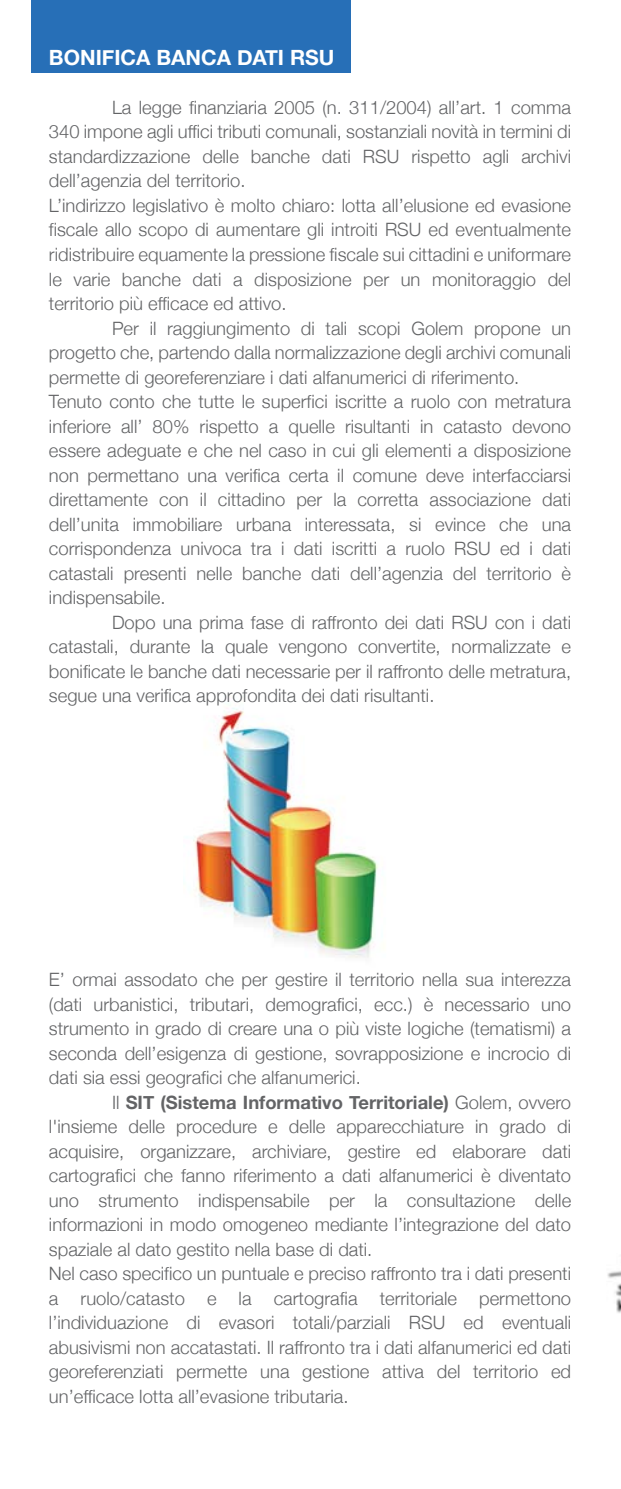
<style>
.page{position:relative;width:621px;height:1489px;background:#fff}
.page>*{position:absolute;margin:0;border:0;box-sizing:border-box;transform-origin:0 0}
.t1{font:700 21px "Helvetica Neue";color:#fff}
.t2{font:300 18.38px "Helvetica Neue";color:#636466}
.t3{font:700 18.38px "Helvetica Neue";color:#636466}
.s1{font-weight:300}
</style>
<div class="page">
<img style="left:193px;top:708px;width:186px;height:250px">
<img style="left:607px;top:1271px;width:13px;height:42px">
<div style="left:31px;top:0;width:319px;height:73px;background:#276fb7"></div>
<p class="t1" style="left:49px;top:44px;width:287px">BONIFICA BANCA DATI RSU</p>
<p class="t2" style="left:112px;top:96px;width:460px">La legge finanziaria 2005 (n. 311/2004) all’art. 1 comma</p>
<p class="t2" style="left:49px;top:121px;width:523px">340 impone agli uffici tributi comunali, sostanziali novità in termini di</p>
<p class="t2" style="left:49px;top:145px;width:523px">standardizzazione delle banche dati RSU rispetto agli archivi</p>
<p class="t2" style="left:49px;top:170px;width:198px">dell’agenzia del territorio.</p>
<p class="t2" style="left:49px;top:194px;width:523px">L’indirizzo legislativo è molto chiaro: lotta all’elusione ed evasione</p>
<p class="t2" style="left:49px;top:219px;width:523px">fiscale allo scopo di aumentare gli introiti RSU ed eventualmente</p>
<p class="t2" style="left:49px;top:243px;width:523px">ridistribuire equamente la pressione fiscale sui cittadini e uniformare</p>
<p class="t2" style="left:49px;top:268px;width:523px">le varie banche dati a disposizione per un monitoraggio del</p>
<p class="t2" style="left:49px;top:292px;width:239px">territorio più efficace ed attivo.</p>
<p class="t2" style="left:112px;top:317px;width:460px">Per il raggiungimento di tali scopi Golem propone un</p>
<p class="t2" style="left:49px;top:341px;width:523px">progetto che, partendo dalla normalizzazione degli archivi comunali</p>
<p class="t2" style="left:49px;top:366px;width:471px">permette di georeferenziare i dati alfanumerici di riferimento.</p>
<p class="t2" style="left:49px;top:390px;width:523px">Tenuto conto che tutte le superfici iscritte a ruolo con metratura</p>
<p class="t2" style="left:49px;top:415px;width:523px">inferiore all’ 80% rispetto a quelle risultanti in catasto devono</p>
<p class="t2" style="left:49px;top:439px;width:523px">essere adeguate e che nel caso in cui gli elementi a disposizione</p>
<p class="t2" style="left:49px;top:464px;width:523px">non permettano una verifica certa il comune deve interfacciarsi</p>
<p class="t2" style="left:49px;top:488px;width:523px">direttamente con il cittadino per la corretta associazione dati</p>
<p class="t2" style="left:49px;top:513px;width:523px">dell’unita immobiliare urbana interessata, si evince che una</p>
<p class="t2" style="left:49px;top:537px;width:523px">corrispondenza univoca tra i dati iscritti a ruolo RSU ed i dati</p>
<p class="t2" style="left:49px;top:562px;width:523px">catastali presenti nelle banche dati dell’agenzia del territorio è</p>
<p class="t2" style="left:49px;top:586px;width:118px">indispensabile.</p>
<p class="t2" style="left:112px;top:611px;width:460px">Dopo una prima fase di raffronto dei dati RSU con i dati</p>
<p class="t2" style="left:49px;top:635px;width:523px">catastali, durante la quale vengono convertite, normalizzate e</p>
<p class="t2" style="left:49px;top:660px;width:523px">bonificate le banche dati necessarie per il raffronto delle metratura,</p>
<p class="t2" style="left:49px;top:684px;width:386px">segue una verifica approfondita dei dati risultanti.</p>
<p class="t2" style="left:49px;top:968px;width:523px">E’ ormai assodato che per gestire il territorio nella sua interezza</p>
<p class="t2" style="left:49px;top:992px;width:523px">(dati urbanistici, tributari, demografici, ecc.) è necessario uno</p>
<p class="t2" style="left:49px;top:1017px;width:523px">strumento in grado di creare una o più viste logiche (tematismi) a</p>
<p class="t2" style="left:49px;top:1041px;width:523px">seconda dell’esigenza di gestione, sovrapposizione e incrocio di</p>
<p class="t2" style="left:49px;top:1066px;width:313px">dati sia essi geografici che alfanumerici.</p>
<p class="t3" style="left:112px;top:1090px;width:460px"><span class="s1">Il</span> SIT (Sistema Informativo Territoriale) <span class="s1">Golem, ovvero</span></p>
<p class="t2" style="left:49px;top:1115px;width:523px">l'insieme delle procedure e delle apparecchiature in grado di</p>
<p class="t2" style="left:49px;top:1139px;width:523px">acquisire, organizzare, archiviare, gestire ed elaborare dati</p>
<p class="t2" style="left:49px;top:1164px;width:523px">cartografici che fanno riferimento a dati alfanumerici è diventato</p>
<p class="t2" style="left:49px;top:1188px;width:523px">uno strumento indispensabile per la consultazione delle</p>
<p class="t2" style="left:49px;top:1213px;width:523px">informazioni in modo omogeneo mediante l’integrazione del dato</p>
<p class="t2" style="left:49px;top:1237px;width:324px">spaziale al dato gestito nella base di dati.</p>
<p class="t2" style="left:49px;top:1262px;width:523px">Nel caso specifico un puntuale e preciso raffronto tra i dati presenti</p>
<p class="t2" style="left:49px;top:1286px;width:523px">a ruolo/catasto e la cartografia territoriale permettono</p>
<p class="t2" style="left:49px;top:1311px;width:523px">l’individuazione di evasori totali/parziali RSU ed eventuali</p>
<p class="t2" style="left:49px;top:1335px;width:523px">abusivismi non accatastati. Il raffronto tra i dati alfanumerici ed dati</p>
<p class="t2" style="left:49px;top:1360px;width:523px">georeferenziati permette una gestione attiva del territorio ed</p>
<p class="t2" style="left:49px;top:1384px;width:301px">un’efficace lotta all’evasione tributaria.</p>
</div>
